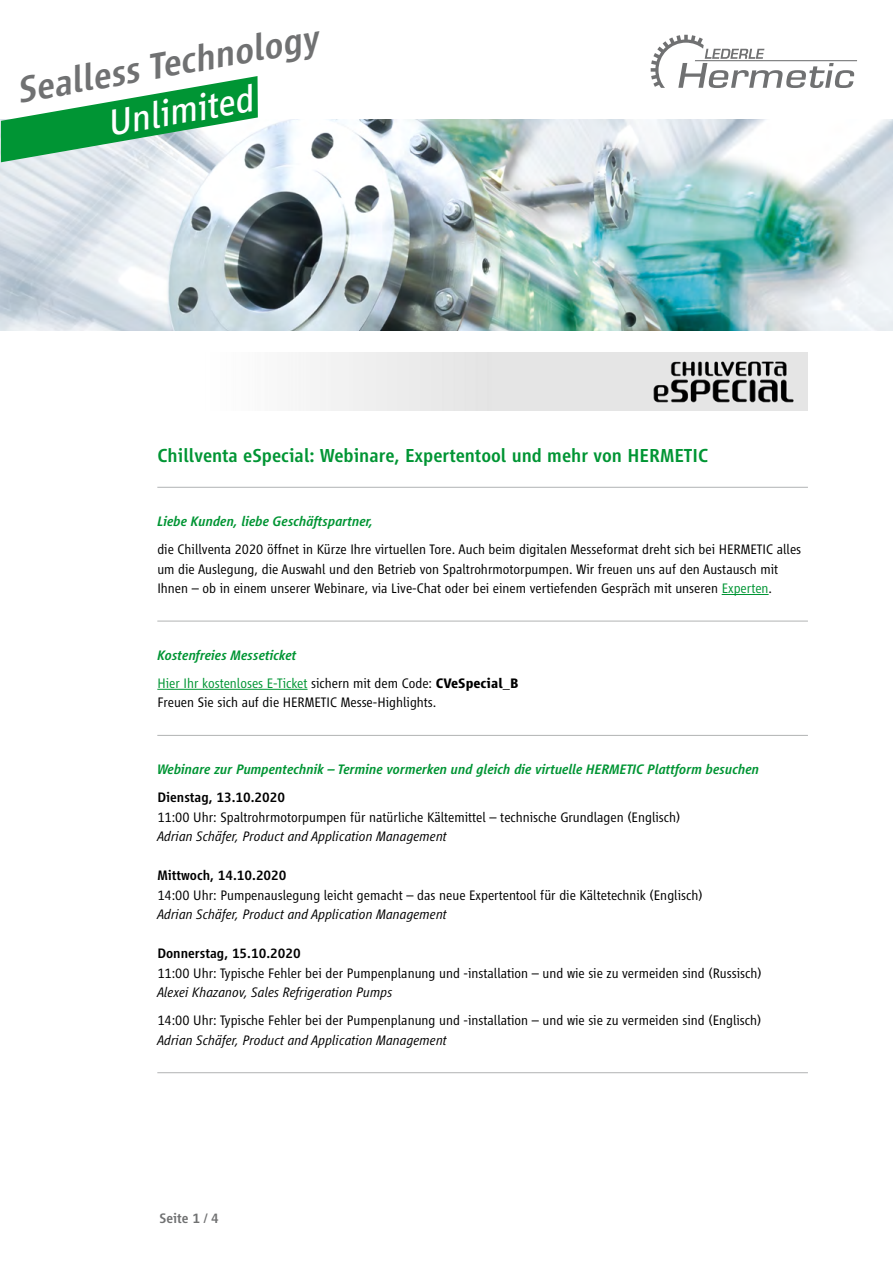
<style>
.page{position:relative;width:893px;height:1263px;background:#fff}
.page>*{position:absolute;margin:0;border:0;box-sizing:border-box;transform-origin:0 0}
.t1{font:italic 500 37.95px "Vialog LT";color:#707172}
.t2{font:italic 37.95px "Vialog LT";color:#fff}
.t3{font:500 19.5px "Vialog LT";color:#009534}
.t4{font:300 14.25px/19.5px "Vialog LT";color:#000}
.t5{font:italic 300 14.25px "Vialog LT";color:#000}
.t6{font:italic 500 14.25px "Vialog LT";color:#009534}
.t7{font:300 14.25px/28px "Vialog LT";color:#009534}
.t8{font:500 14.25px "Vialog LT";color:#000}
.t9{font:500 14.25px "Vialog LT";color:#707172}
.s1{color:#009534}
.s2{font-weight:500;font-style:italic}
.s3{color:#000}
.s4{font-weight:700;color:#000}
</style>
<div class="page">
<hr style="left:157px;top:487px;width:651px;height:1px;background:#b1b3b4">
<hr style="left:157px;top:621px;width:651px;height:1px;background:#b1b3b4">
<hr style="left:157px;top:735px;width:651px;height:1px;background:#b1b3b4">
<hr style="left:157px;top:1072px;width:651px;height:1px;background:#b1b3b4">
<hr style="left:722px;top:594px;width:47px;height:1px;background:#009534">
<hr style="left:157px;top:689px;width:151px;height:1px;background:#009534">
<svg style="left:651px;top:35px;width:206px;height:53px"></svg>
<img style="left:0;top:120px;width:893px;height:211px">
<svg style="left:1px;top:76px;width:257px;height:87px"></svg>
<img style="left:310px;top:353px;width:498px;height:57px">
<h1 class="t1" style="left:13px;top:70px;width:307px;rotate:-10deg">Sealless Technology</h1>
<h1 class="t2" style="left:104px;top:103px;width:149px;rotate:-10deg">Unlimited</h1>
<h2 class="t3" style="left:157px;top:444px;width:552px">Chillventa eSpecial: Webinare, Expertentool und mehr von HERMETIC</h2>
<p class="t6" style="left:157px;top:513px;width:217px">Liebe Kunden, liebe Geschäftspartner,</p>
<p class="t4" style="left:157px;top:540px;width:645px">die Chillventa 2020 öffnet in Kürze Ihre virtuellen Tore. Auch beim digitalen Messeformat dreht sich bei HERMETIC alles um die Auslegung, die Auswahl und den Betrieb von Spaltrohrmotorpumpen. Wir freuen uns auf den Austausch mit<br>Ihnen – ob in einem unserer Webinare, via Live-Chat oder bei einem vertiefenden Gespräch mit unseren <span class="s1">Experten</span>.</p>
<p class="t7" style="left:157px;top:641px;width:363px"><span class="s2">Kostenfreies Messeticket<br></span>Hier Ihr kostenloses E-Ticket <span class="s3">sichern mit dem Code:</span> <span class="s4">CVeSpecial_B</span></p>
<p class="t4" style="left:157px;top:693px;width:281px">Freuen Sie sich auf die HERMETIC Messe-Highlights.</p>
<p class="t6" style="left:157px;top:761px;width:603px">Webinare zur Pumpentechnik – Termine vormerken und gleich die virtuelle HERMETIC Plattform besuchen</p>
<p class="t8" style="left:157px;top:789px;width:129px">Dienstag, 13.10.2020</p>
<p class="t4" style="left:157px;top:807px;width:524px">11:00 Uhr: Spaltrohrmotorpumpen für natürliche Kältemittel – technische Grundlagen (Englisch)</p>
<p class="t5" style="left:157px;top:828px;width:291px">Adrian Schäfer, Product and Application Management</p>
<p class="t8" style="left:157px;top:867px;width:131px">Mittwoch, 14.10.2020</p>
<p class="t4" style="left:157px;top:885px;width:547px">14:00 Uhr: Pumpenauslegung leicht gemacht – das neue Expertentool für die Kältetechnik (Englisch)</p>
<p class="t5" style="left:157px;top:906px;width:291px">Adrian Schäfer, Product and Application Management</p>
<p class="t8" style="left:157px;top:945px;width:145px">Donnerstag, 15.10.2020</p>
<p class="t4" style="left:157px;top:963px;width:606px">11:00 Uhr: Typische Fehler bei der Pumpenplanung und -installation – und wie sie zu vermeiden sind (Russisch)</p>
<p class="t5" style="left:157px;top:984px;width:237px">Alexei Khazanov, Sales Refrigeration Pumps</p>
<p class="t4" style="left:157px;top:1011px;width:605px">14:00 Uhr: Typische Fehler bei der Pumpenplanung und -installation – und wie sie zu vermeiden sind (Englisch)</p>
<p class="t5" style="left:157px;top:1032px;width:291px">Adrian Schäfer, Product and Application Management</p>
<p class="t9" style="left:159px;top:1210px;width:61px">Seite 1 / 4</p>
</div>
